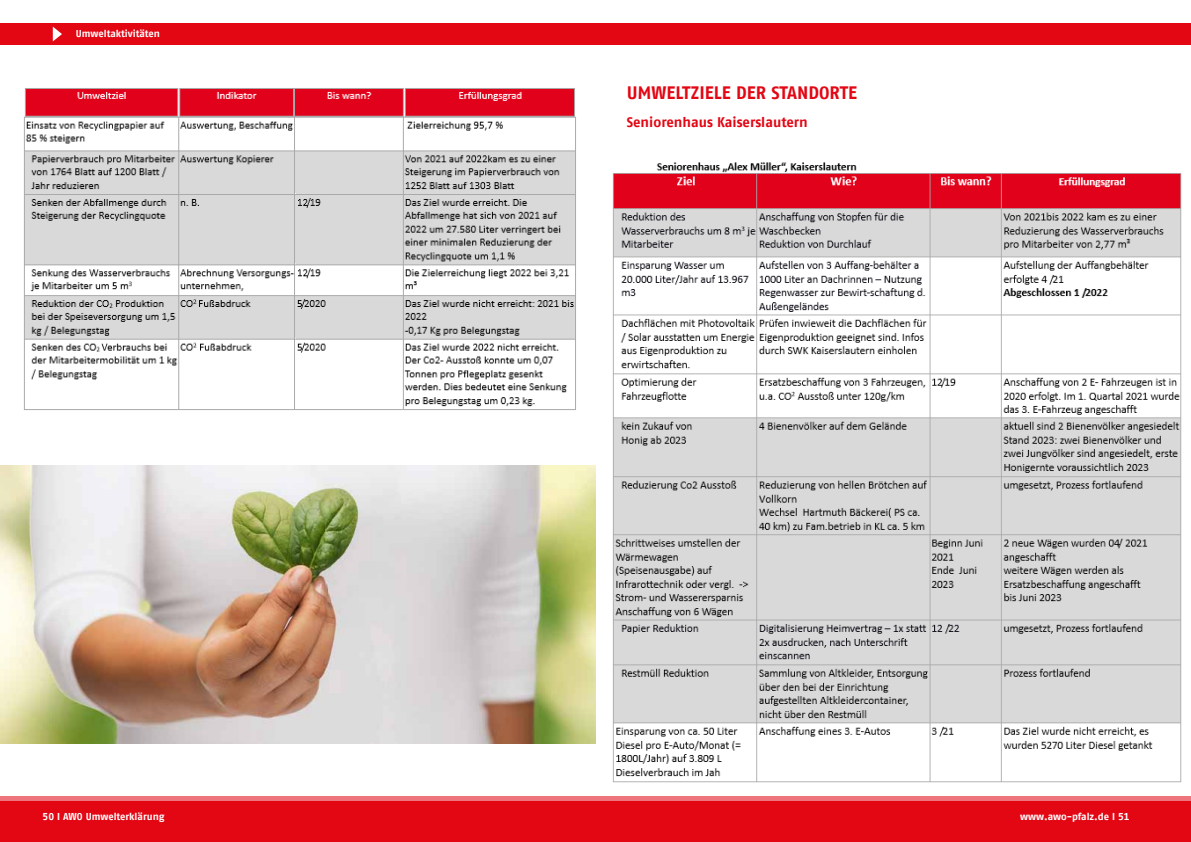
<style>
.page{position:relative;width:1191px;height:842px;background:#fff}
.page>*{position:absolute;margin:0;border:0;box-sizing:border-box;transform-origin:0 0}
.t1{font:700 18px "AWO Fago Office";color:#e30613}
.t2{font:700 14px "AWO Fago Office";color:#e30613}
.t3{font:700 10px "AWO Fago Office";letter-spacing:-.005em;color:#fff}
</style>
<div class="page">
<div style="left:0;top:796px;width:1191px;height:46px;background:#e30613"></div>
<div style="left:0;top:23px;width:1191px;height:21px;background:#e30613"></div>
<svg style="left:53px;top:27px;width:9px;height:14px"></svg>
<div style="left:0;top:795px;width:1191px;height:6px;background:#ef757c"></div>
<img style="left:0;top:466px;width:595px;height:278px">
<img style="left:24px;top:88px;width:552px;height:322px">
<img style="left:612px;top:162px;width:570px;height:621px">
<p class="t3" style="left:76px;top:28px;width:86px">Umweltaktivitäten</p>
<p class="t3" style="left:43px;top:810px;width:123px">50 I AWO Umwelterklärung</p>
<p class="t1" style="left:626px;top:82px;width:232px">UMWELTZIELE DER STANDORTE</p>
<p class="t2" style="left:626px;top:114px;width:182px">Seniorenhaus Kaiserslautern</p>
<p class="t3" style="left:1020px;top:810px;width:111px">www.awo-pfalz.de I 51</p>
</div>
